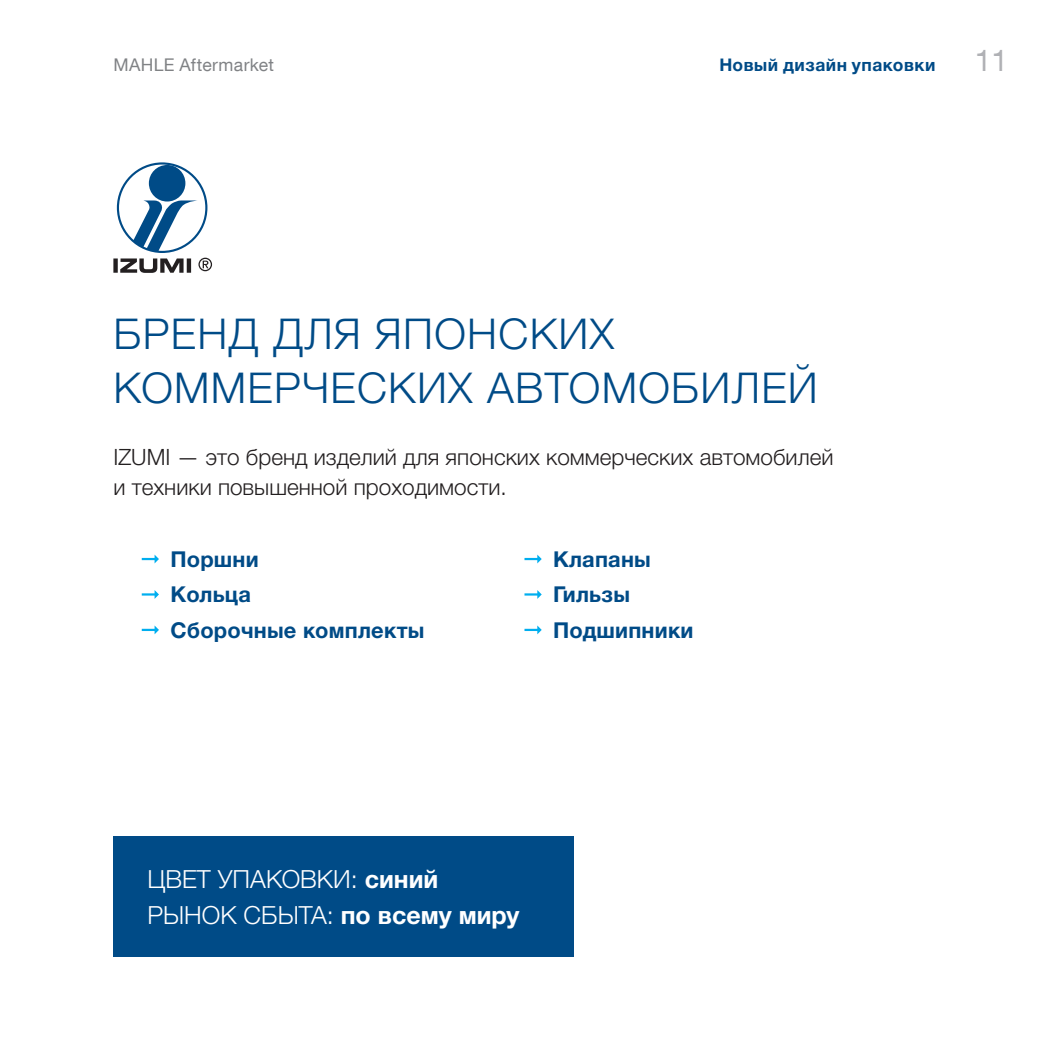
<style>
.page{position:relative;width:1049px;height:1049px;background:#fff}
.page>*{position:absolute;margin:0;border:0;box-sizing:border-box;transform-origin:0 0}
.t1{font:300 42.5px/54px "Helvetica Neue LTW1 G";letter-spacing:.03em;color:#004b87}
.t2{font:30px "Helvetica Neue LT Com";color:#b0b1b5}
.t3{font:300 25px/36px "Helvetica Neue LTW1 G";color:#fff}
.t4{font:300 22.5px/30px "Helvetica Neue LTW1 G";color:#231f20}
.t5{font:700 22px/35.5px "Helvetica Neue LTW1 G";letter-spacing:.01em;color:#004b87}
.t6{font:700 17.5px "Helvetica Neue Cyr";letter-spacing:.025em;color:#004b87}
.t7{font:17.5px "Helvetica Neue LT Com";letter-spacing:.02em;color:#808285}
.s1{font-weight:700}
</style>
<div class="page">
<svg style="left:142px;top:555px;width:17px;height:8px"></svg>
<svg style="left:142px;top:590px;width:17px;height:9px"></svg>
<svg style="left:142px;top:625px;width:17px;height:9px"></svg>
<svg style="left:113px;top:162px;width:99px;height:111px"></svg>
<svg style="left:524px;top:555px;width:18px;height:8px"></svg>
<svg style="left:524px;top:590px;width:18px;height:9px"></svg>
<svg style="left:524px;top:625px;width:18px;height:9px"></svg>
<div style="left:113px;top:836px;width:461px;height:121px;background:#004b87"></div>
<p class="t7" style="left:113px;top:54px;width:162px">MAHLE Aftermarket</p>
<p class="t6" style="left:719px;top:55px;width:218px">Новый дизайн упаковки</p>
<h2 class="t2" style="left:975px;top:42px;width:35px">11</h2>
<h1 class="t1" style="left:113px;top:307px;width:706px">БРЕНД ДЛЯ ЯПОНСКИХ<br>КОММЕРЧЕСКИХ АВТОМОБИЛЕЙ</h1>
<p class="t4" style="left:113px;top:442px;width:721px">IZUMI — это бренд изделий для японских коммерческих автомобилей и техники повышенной проходимости.</p>
<p class="t5" style="left:170px;top:541px;width:256px">Поршни<br>Кольца<br>Сборочные комплекты</p>
<p class="t5" style="left:553px;top:541px;width:142px">Клапаны<br>Гильзы<br>Подшипники</p>
<p class="t3" style="left:147px;top:860px;width:374px">ЦВЕТ УПАКОВКИ: <span class="s1">синий<br></span>РЫНОК СБЫТА: <span class="s1">по всему миру</span></p>
</div>
